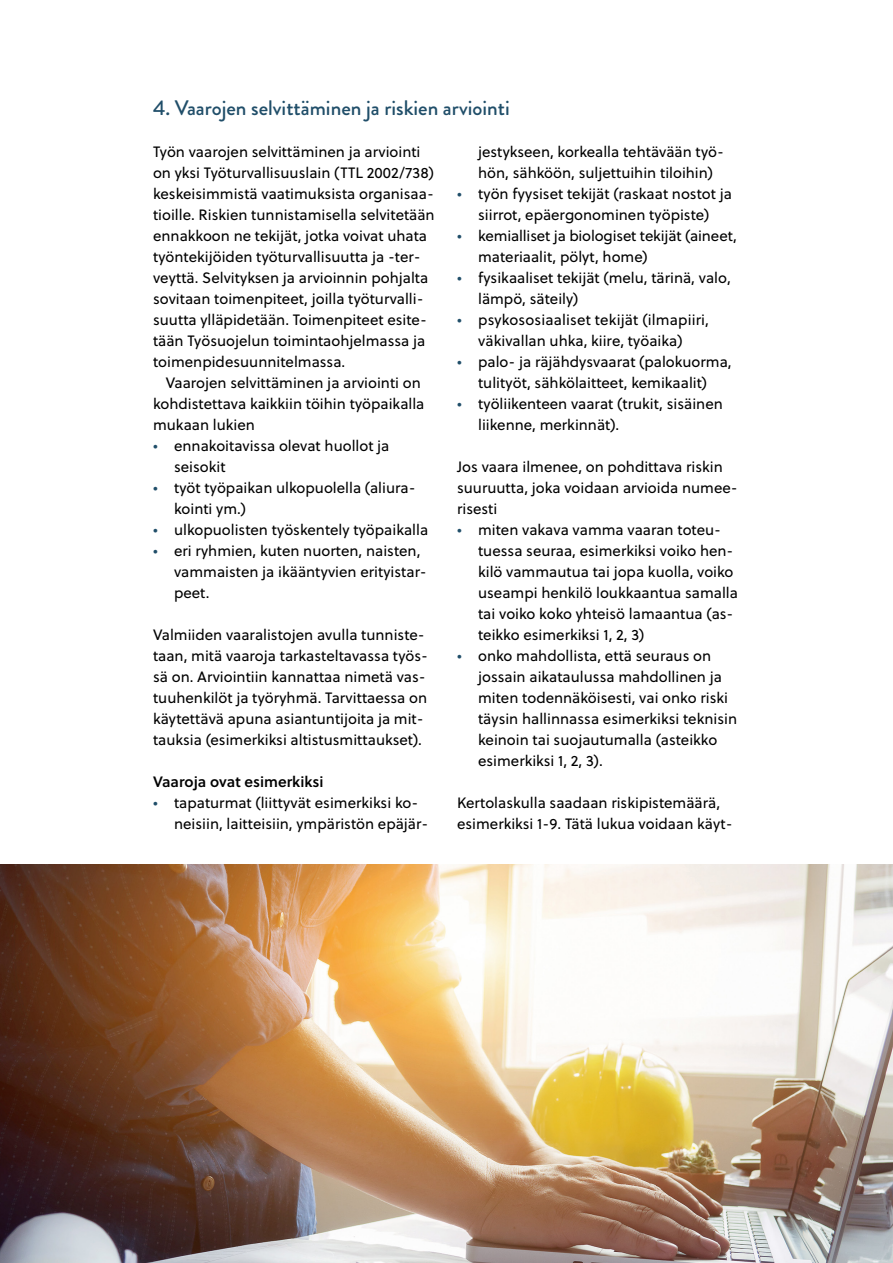
<style>
.page{position:relative;width:893px;height:1263px;background:#fff}
.page>*{position:absolute;margin:0;border:0;box-sizing:border-box;transform-origin:0 0}
.t1{font:500 21px "Brandon Grotesque";color:#204e69}
.Paragraph6_Luettelomerkit_kopio{font:15px/21px "Soleil";color:#000}
.Paragraph4_leipis{font:15px/21px "Soleil";color:#000}
.Paragraph5_sisleipis{font:15px/21px "Soleil";color:#000}
.Paragraph10_leipis_semibold{font:15px "Soleil Sb";color:#000}
.s1{color:#204e69}
</style>
<div class="page">
<img style="left:0;top:864px;width:893px;height:399px">
<h3 class="t1" style="left:153px;top:93px;width:358px">4. Vaarojen selvittäminen ja riskien arviointi</h3>
<p class="Paragraph4_leipis" style="left:153px;top:140px;width:283px">Työn vaarojen selvittäminen ja arviointi on yksi Työturvallisuuslain (TTL 2002/738) keskeisimmistä vaatimuksista organisaa&shy;tioille. Riskien tunnistamisella selvitetään ennakkoon ne tekijät, jotka voivat uhata työntekijöiden työturvallisuutta ja -ter&shy;veyttä. Selvityksen ja arvioinnin pohjalta sovitaan toimenpiteet, joilla työturvalli&shy;suutta ylläpidetään. Toimenpiteet esite&shy;tään Työsuojelun toimintaohjelmassa ja toimenpidesuunnitelmassa.</p>
<p class="Paragraph5_sisleipis" style="left:153px;top:371px;width:273px;text-indent:13px">Vaarojen selvittäminen ja arviointi on kohdistettava kaikkiin töihin työpaikalla mukaan lukien</p>
<p class="Paragraph6_Luettelomerkit_kopio" style="left:174px;top:434px;width:217px;text-indent:-21px"><span class="s1">•</span> ennakoitavissa olevat huollot ja seisokit</p>
<p class="Paragraph6_Luettelomerkit_kopio" style="left:174px;top:476px;width:243px;text-indent:-21px"><span class="s1">•</span> työt työpaikan ulkopuolella (aliura&shy;kointi ym.)</p>
<p class="Paragraph6_Luettelomerkit_kopio" style="left:153px;top:518px;width:277px"><span class="s1">•</span> ulkopuolisten työskentely työpaikalla</p>
<p class="Paragraph6_Luettelomerkit_kopio" style="left:174px;top:539px;width:254px;text-indent:-21px"><span class="s1">•</span> eri ryhmien, kuten nuorten, naisten, vammaisten ja ikääntyvien erityistar&shy;peet.</p>
<p class="Paragraph4_leipis" style="left:153px;top:623px;width:276px">Valmiiden vaaralistojen avulla tunniste&shy;taan, mitä vaaroja tarkasteltavassa työs&shy;sä on. Arviointiin kannattaa nimetä vas&shy;tuuhenkilöt ja työryhmä. Tarvittaessa on käytettävä apuna asiantuntijoita ja mit&shy;tauksia (esimerkiksi altistusmittaukset).</p>
<p class="Paragraph10_leipis_semibold" style="left:153px;top:770px;width:172px">Vaaroja ovat esimerkiksi</p>
<p class="Paragraph6_Luettelomerkit_kopio" style="left:174px;top:791px;width:256px;text-indent:-21px"><span class="s1">•</span> tapaturmat (liittyvät esimerkiksi ko&shy;neisiin, laitteisiin, ympäristön epäjär-</p>
<p class="Paragraph6_Luettelomerkit_kopio" style="left:478px;top:140px;width:247px">jestykseen, korkealla tehtävään työ&shy;hön, sähköön, suljettuihin tiloihin)</p>
<p class="Paragraph6_Luettelomerkit_kopio" style="left:457px;top:182px;width:276px;text-align:center"><span class="s1">•</span> työn fyysiset tekijät (raskaat nostot ja siirrot, epäergonominen työpiste)</p>
<p class="Paragraph6_Luettelomerkit_kopio" style="left:478px;top:224px;width:260px;text-indent:-21px"><span class="s1">•</span> kemialliset ja biologiset tekijät (aineet, materiaalit, pölyt, home)</p>
<p class="Paragraph6_Luettelomerkit_kopio" style="left:478px;top:266px;width:254px;text-indent:-21px"><span class="s1">•</span> fysikaaliset tekijät (melu, tärinä, valo, lämpö, säteily)</p>
<p class="Paragraph6_Luettelomerkit_kopio" style="left:457px;top:308px;width:253px;text-align:center"><span class="s1">•</span> psykososiaaliset tekijät (ilmapiiri, väkivallan uhka, kiire, työaika)</p>
<p class="Paragraph6_Luettelomerkit_kopio" style="left:457px;top:350px;width:276px;text-align:center"><span class="s1">•</span> palo- ja räjähdysvaarat (palokuorma, tulityöt, sähkölaitteet, kemikaalit)</p>
<p class="Paragraph6_Luettelomerkit_kopio" style="left:478px;top:392px;width:246px;text-indent:-21px"><span class="s1">•</span> työliikenteen vaarat (trukit, sisäinen liikenne, merkinnät).</p>
<p class="Paragraph4_leipis" style="left:457px;top:455px;width:282px">Jos vaara ilmenee, on pohdittava riskin suuruutta, joka voidaan arvioida numee&shy;risesti</p>
<p class="Paragraph6_Luettelomerkit_kopio" style="left:478px;top:518px;width:261px;text-indent:-21px"><span class="s1">•</span> miten vakava vamma vaaran toteu&shy;tuessa seuraa, esimerkiksi voiko hen&shy;kilö vammautua tai jopa kuolla, voiko useampi henkilö loukkaantua samalla tai voiko koko yhteisö lamaantua (as&shy;teikko esimerkiksi 1, 2, 3)</p>
<p class="Paragraph6_Luettelomerkit_kopio" style="left:478px;top:644px;width:260px;text-indent:-21px"><span class="s1">•</span> onko mahdollista, että seuraus on jossain aikataulussa mahdollinen ja miten todennäköisesti, vai onko riski täysin hallinnassa esimerkiksi teknisin keinoin tai suojautumalla (asteikko esimerkiksi 1, 2, 3).</p>
<p class="Paragraph4_leipis" style="left:457px;top:791px;width:277px">Kertolaskulla saadaan riskipistemäärä, esimerkiksi 1-9. Tätä lukua voidaan käyt-</p>
</div>
